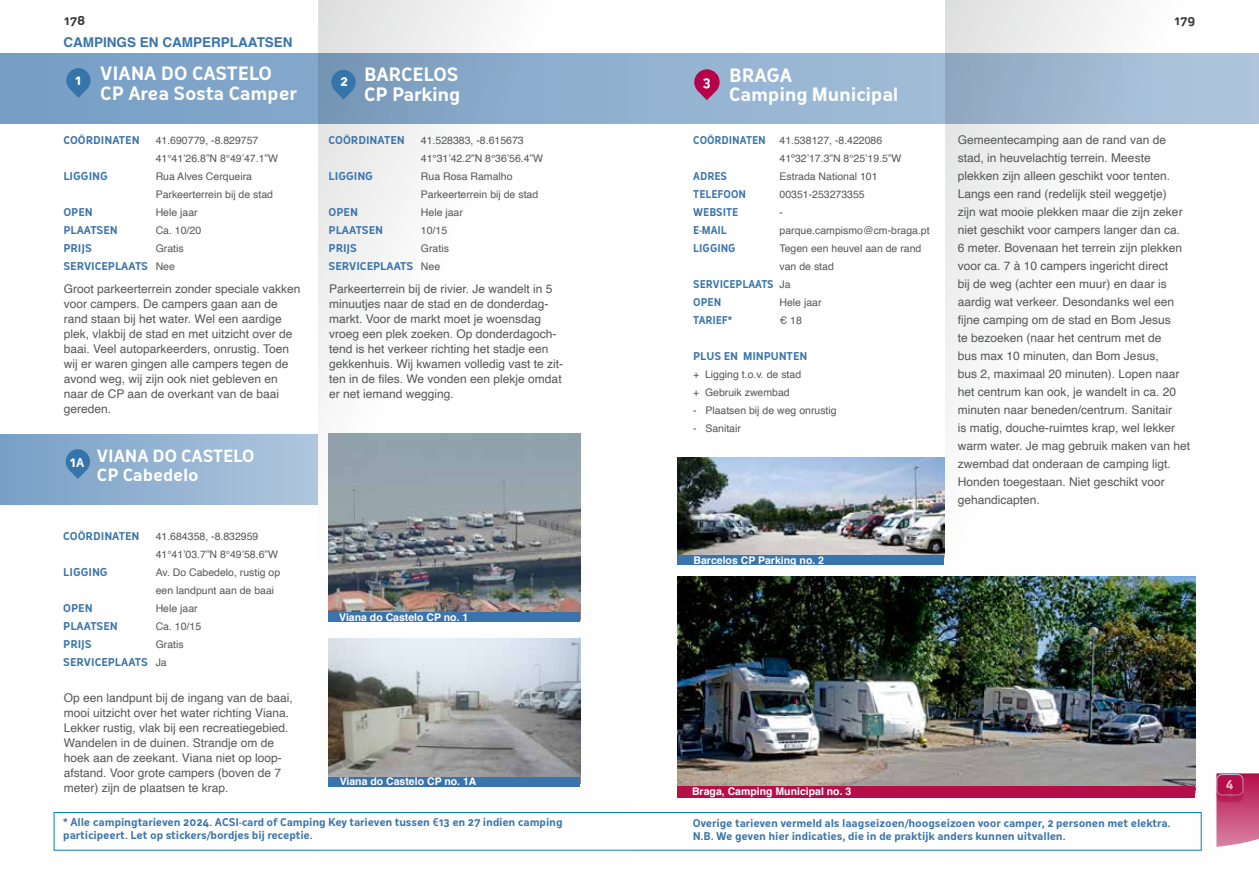
<style>
.page{position:relative;width:1259px;height:893px;background:#fff}
.page>*{position:absolute;margin:0;border:0;box-sizing:border-box;transform-origin:0 0}
.t1{font:700 18px/19.5px "Oceania";letter-spacing:-.01em;color:#fff}
.t2{font:700 16.5px/19.5px "Oceania";letter-spacing:-.005em;color:#fff}
.t3{font:700 13.5px "Helvetica";color:#3a74ac}
.t4{font:700 13.5px "Oceania";color:#fff}
.t5{font:12px/15px "Helvetica";color:#555756}
.t6{font:700 12px "Oceania";color:#383937}
.t7{font:700 12px "Oceania";color:#fff}
.t8{font:10.5px/18px "Helvetica";color:#555756}
.t9{font:700 10.5px/18px "Oceania";letter-spacing:-.005em;color:#3a74ac}
.t10{font:700 10.5px "Helvetica";color:#fff}
.t11{font:700 10.5px/18px "Oceania";letter-spacing:-.005em;color:#3a74ac;scale:.95 1}
</style>
<div class="page">
<svg style="left:945px;top:0;width:257px;height:851px"></svg>
<div style="left:54px;top:812px;width:1147px;height:38px;border:1px solid #0081bb"></div>
<svg style="left:318px;top:0;width:314px;height:851px"></svg>
<svg style="left:0;top:53px;width:1259px;height:71px;background:#8faecc"></svg>
<div style="left:0;top:434px;width:318px;height:71px;background:linear-gradient(to right,#789fc6,#afc6dd)"></div>
<svg style="left:1216px;top:773px;width:43px;height:74px;background:#cc5a82"></svg>
<div style="left:1216px;top:775px;width:27px;height:20px;background:#b60e49;border-radius:5px"></div>
<div style="left:1216px;top:774px;width:27px;height:21px;border:1px solid #fff;border-radius:5px"></div>
<svg style="left:66px;top:68px;width:25px;height:30px"></svg>
<svg style="left:66px;top:449px;width:24px;height:30px"></svg>
<svg style="left:694px;top:69px;width:25px;height:31px"></svg>
<svg style="left:331px;top:70px;width:25px;height:30px"></svg>
<img style="left:328px;top:434px;width:252px;height:186px">
<div style="left:328px;top:613px;width:251px;height:9px;background:#3a74ac"></div>
<img style="left:329px;top:639px;width:251px;height:138px">
<div style="left:329px;top:777px;width:251px;height:9px;background:#3a74ac"></div>
<img style="left:677px;top:457px;width:267px;height:99px">
<div style="left:677px;top:556px;width:267px;height:9px;background:#3a74ac"></div>
<img style="left:677px;top:576px;width:518px;height:210px">
<div style="left:677px;top:786px;width:518px;height:12px;background:#b60e49"></div>
<p class="t6" style="left:64px;top:13px;width:23px">178</p>
<p class="t3" style="left:63px;top:31px;width:231px">CAMPINGS EN CAMPERPLAATSEN</p>
<h1 class="t1" style="left:100px;top:64px;width:199px;text-indent:-25px"><sub>1</sub> VIANA DO CASTELO<br>CP Area Sosta Camper</h1>
<p class="t9" style="left:63px;top:131px;width:78px">COÖRDINATEN</p>
<p class="t9" style="left:63px;top:167px;width:46px">LIGGING</p>
<p class="t9" style="left:63px;top:203px;width:86px">OPEN<br>PLAATSEN<br>PRIJS<br>SERVICEPLAATS</p>
<p class="t8" style="left:156px;top:132px;width:124px">41.690779, -8.829757<br>41°41’26.8”N 8°49’47.1”W<br>Rua Alves Cerqueira<br>Parkeerterrein bij de stad<br>Hele jaar<br>Ca. 10/20<br>Gratis<br>Nee</p>
<p class="t5" style="left:64px;top:282px;width:238px">Groot parkeerterrein zonder speciale vakken voor campers. De campers gaan aan de rand staan bij het water. Wel een aardige plek, vlakbij de stad en met uitzicht over de baai. Veel autoparkeerders, onrustig. Toen wij er waren gingen alle campers tegen de avond weg, wij zijn ook niet gebleven en naar de CP aan de overkant van de baai gereden.</p>
<h2 class="t2" style="left:97px;top:446px;width:159px;text-indent:-27px"><sub>1</sub><sub>A</sub> VIANA DO CASTELO<br>CP Cabedelo</h2>
<p class="t9" style="left:63px;top:527px;width:78px">COÖRDINATEN</p>
<p class="t9" style="left:63px;top:563px;width:46px">LIGGING</p>
<p class="t9" style="left:63px;top:599px;width:86px">OPEN<br>PLAATSEN<br>PRIJS<br>SERVICEPLAATS</p>
<p class="t8" style="left:156px;top:528px;width:126px">41.684358, -8.832959<br>41°41’03.7”N 8°49’58.6”W<br>Av. Do Cabedelo, rustig op een landpunt aan de baai<br>Hele jaar<br>Ca. 10/15<br>Gratis<br>Ja</p>
<p class="t5" style="left:64px;top:690px;width:230px">Op een landpunt bij de ingang van de baai, mooi uitzicht over het water richting Viana.<br>Lekker rustig, vlak bij een recreatiegebied.<br>Wandelen in de duinen. Strandje om de hoek aan de zeekant. Viana niet op loop&shy;afstand. Voor grote campers (boven de 7 meter) zijn de plaatsen te krap.</p>
<p class="t4" style="left:340px;top:74px;width:9px">2</p>
<h1 class="t1" style="left:364px;top:65px;width:98px">BARCELOS<br>CP Parking</h1>
<h1 class="t1" style="left:729px;top:66px;width:171px">BRAGA<br>Camping Municipal</h1>
<p class="t4" style="left:703px;top:74px;width:10px">3</p>
<p class="t9" style="left:328px;top:131px;width:78px">COÖRDINATEN</p>
<p class="t9" style="left:328px;top:167px;width:46px">LIGGING</p>
<p class="t9" style="left:328px;top:203px;width:86px">OPEN<br>PLAATSEN<br>PRIJS<br>SERVICEPLAATS</p>
<p class="t8" style="left:421px;top:132px;width:124px">41.528383, -8.615673<br>41°31’42.2”N 8°36’56.4”W<br>Rua Rosa Ramalho<br>Parkeerterrein bij de stad<br>Hele jaar<br>10/15<br>Gratis<br>Nee</p>
<p class="t5" style="left:329px;top:282px;width:236px">Parkeerterrein bij de rivier. Je wandelt in 5 minuutjes naar de stad en de donderdag&shy;markt. Voor de markt moet je woensdag vroeg een plek zoeken. Op donderdagoch&shy;tend is het verkeer richting het stadje een gekkenhuis. Wij kwamen volledig vast te zit&shy;ten in de files. We vonden een plekje omdat er net iemand wegging.</p>
<p class="t10" style="left:339px;top:608px;width:131px">Viana do Castelo CP no. 1</p>
<p class="t11" style="left:693px;top:131px;width:78px">COÖRDINATEN</p>
<p class="t11" style="left:693px;top:167px;width:57px">ADRES<br>TELEFOON<br>WEBSITE<br>E-MAIL<br>LIGGING</p>
<p class="t11" style="left:693px;top:275px;width:86px">SERVICEPLAATS<br>OPEN<br>TARIEF*</p>
<p class="t8" style="left:779px;top:132px;width:152px">41.538127, -8.422086<br>41º32’17.3”N 8°25’19.5”W<br>Estrada National 101<br>00351-253273355<br>- parque.campismo@cm-braga.pt<br>Tegen een heuvel aan de rand van de stad<br>Ja<br>Hele jaar<br>€ 18</p>
<p class="t9" style="left:693px;top:347px;width:116px">PLUS EN MINPUNTEN</p>
<p class="t8" style="left:693px;top:366px;width:110px">+ Ligging t.o.v. de stad + Gebruik zwembad</p>
<p class="t8" style="left:693px;top:402px;width:145px">- Plaatsen bij de weg onrustig</p>
<p class="t8" style="left:693px;top:420px;width:49px">- Sanitair</p>
<p class="t10" style="left:693px;top:552px;width:132px">Barcelos CP Parking no. 2</p>
<p class="t6" style="left:1174px;top:14px;width:22px">179</p>
<p class="t5" style="left:958px;top:131px;width:234px;line-height:18px">Gemeentecamping aan de rand van de stad, in heuvelachtig terrein. Meeste plekken zijn alleen geschikt voor tenten.<br>Langs een rand (redelijk steil weggetje)<br>zijn wat mooie plekken maar die zijn zeker niet geschikt voor campers langer dan ca.<br>6 meter. Bovenaan het terrein zijn plekken voor ca. 7 à 10 campers ingericht direct<br>bij de weg (achter een muur) en daar is aardig wat verkeer. Desondanks wel een fijne camping om de stad en Bom Jesus<br>te bezoeken (naar het centrum met de<br>bus max 10 minuten, dan Bom Jesus,<br>bus 2, maximaal 20 minuten). Lopen naar het centrum kan ook, je wandelt in ca. 20 minuten naar beneden/centrum. Sanitair<br>is matig, douche-ruimtes krap, wel lekker warm water. Je mag gebruik maken van het zwembad dat onderaan de camping ligt.<br>Honden toegestaan. Niet geschikt voor gehandicapten.</p>
<p class="t10" style="left:340px;top:773px;width:138px">Viana do Castelo CP no. 1A</p>
<p class="t10" style="left:692px;top:783px;width:161px">Braga, Camping Municipal no. 3</p>
<p class="t9" style="left:63px;top:815px;width:501px;line-height:13.5px">* Alle campingtarieven 2024. ACSI-card of Camping Key tarieven tussen €13 en 27 indien camping participeert. Let op stickers/bordjes bij receptie.</p>
<p class="t9" style="left:693px;top:816px;width:479px;line-height:13.5px">Overige tarieven vermeld als laagseizoen/hoogseizoen voor camper, 2 personen met elektra.<br>N.B. We geven hier indicaties, die in de praktijk anders kunnen uitvallen.</p>
<p class="t7" style="left:1225px;top:777px;width:9px">4</p>
<p class="t7" style="left:1225px;top:784px;width:9px">4</p>
</div>
